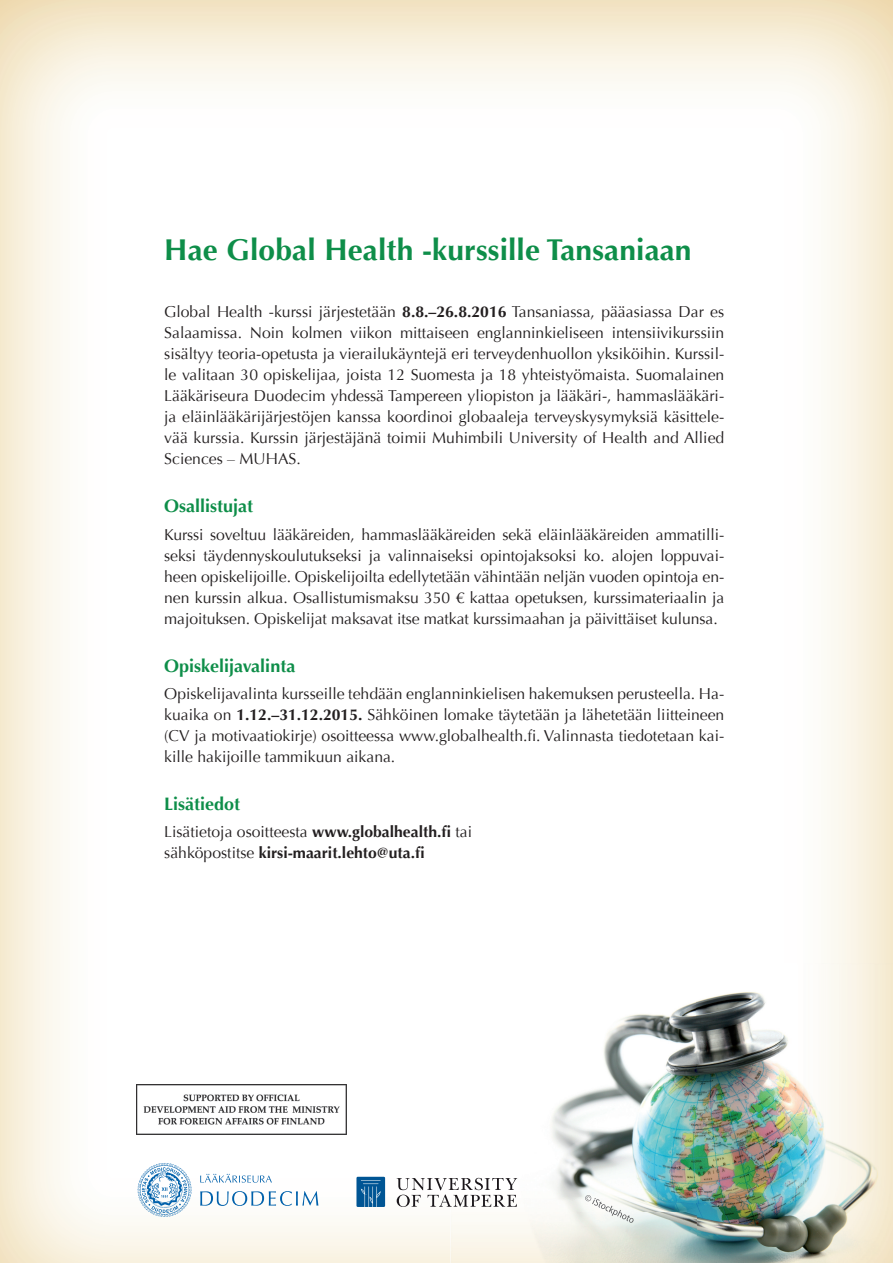
<style>
.page{position:relative;width:893px;height:1263px;background:#fff}
.page>*{position:absolute;margin:0;border:0;box-sizing:border-box;transform-origin:0 0}
.t1{font:700 30px "Optima";letter-spacing:.005em;color:#0e8e49}
.t2{font:700 18px "Optima";color:#0e8e49}
.t3{font:15.75px/21px "Optima";color:#231f20;text-align:justify}
.t4{font:700 15.75px/21px "Optima";color:#231f20}
.s1{font-weight:700}
.s2{font-weight:400}
</style>
<div class="page">
<img style="left:0;top:947px;width:451px;height:316px">
<img style="left:451px;top:963px;width:442px;height:300px">
<svg style="left:397px;top:1178px;width:120px;height:29px"></svg>
<div style="left:356px;top:1177px;width:29px;height:30px;background:#005594"></div>
<svg style="left:361px;top:1180px;width:20px;height:27px"></svg>
<img style="left:136px;top:1084px;width:210px;height:50px">
<svg style="left:585px;top:1195px;width:49px;height:28px"></svg>
<svg style="left:138px;top:1163px;width:180px;height:54px"></svg>
<h1 class="t1" style="left:164px;top:232px;width:529px">Hae Global Health -kurssille Tansaniaan</h1>
<p class="t3" style="left:164px;top:301px;width:562px">Global Health -kurssi järjestetään <span class="s1">8.8.–26.8.2016</span> Tansaniassa, pääasiassa Dar es Salaamissa. Noin kolmen viikon mittaiseen englanninkieliseen intensiivikurssiin sisältyy teoria-opetusta ja vierailukäyntejä eri terveydenhuollon yksiköihin. Kurssil&shy;le valitaan 30 opiskelijaa, joista 12 Suomesta ja 18 yhteistyömaista. Suomalainen Lääkäriseura Duodecim yhdessä Tampereen yliopiston ja lääkäri-, hammaslääkäri&shy;ja eläinlääkärijärjestöjen kanssa koordinoi globaaleja terveyskysymyksiä käsittele&shy;vää kurssia. Kurssin järjestäjänä toimii Muhimbili University of Health and Allied Sciences – MUHAS.</p>
<p class="t2" style="left:164px;top:496px;width:91px">Osallistujat</p>
<p class="t3" style="left:164px;top:524px;width:562px">Kurssi soveltuu lääkäreiden, hammaslääkäreiden sekä eläinlääkäreiden ammatilli&shy;seksi täydennyskoulutukseksi ja valinnaiseksi opintojaksoksi ko. alojen loppuvai&shy;heen opiskelijoille. Opiskelijoilta edellytetään vähintään neljän vuoden opintoja en&shy;nen kurssin alkua. Osallistumismaksu 350 € kattaa opetuksen, kurssimateriaalin ja majoi tuksen. Opiskelijat maksavat itse matkat kurssimaahan ja päivittäiset kulunsa.</p>
<p class="t2" style="left:164px;top:655px;width:133px">Opiskelijavalinta</p>
<p class="t3" style="left:164px;top:683px;width:562px">Opiskelijavalinta kursseille tehdään englanninkielisen hakemuksen perusteella. Ha&shy;kuaika on <span class="s1">1.12.–31.12.2015.</span> Sähköinen lomake täytetään ja lähetetään liitteineen (CV ja motivaatiokirje) osoitteessa www.globalhealth.fi. Valinnasta tiedotetaan kai&shy;kille hakijoille tammikuun aikana.</p>
<p class="t2" style="left:164px;top:793px;width:78px">Lisätiedot</p>
<p class="t4" style="left:164px;top:822px;width:309px"><span class="s2">Lisätietoja osoitteesta</span> www.globalhealth.fi <span class="s2">tai sähköpostitse</span> kirsi-maarit.lehto@uta.fi</p>
</div>
